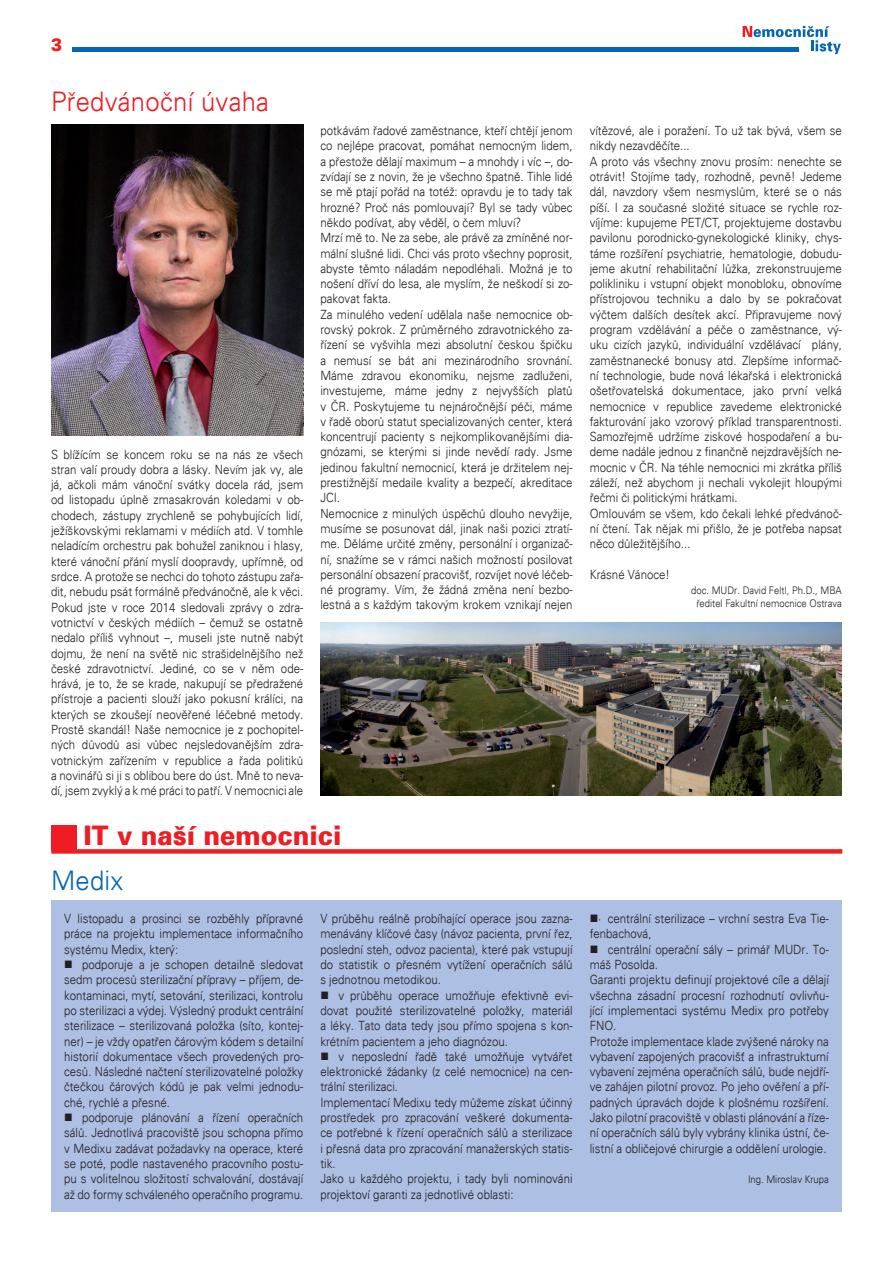
<style>
.page{position:relative;width:893px;height:1263px;background:#fff}
.page>*{position:absolute;margin:0;border:0;box-sizing:border-box;transform-origin:0 0}
.t1{font:27px "USA Black";color:#ee1d23;scale:.93 1}
.t2{font:27px "USA Light";letter-spacing:.01em;color:#ee1d23;scale:.95 1}
.t3{font:27px "USA Light";letter-spacing:.01em;color:#0166b3;scale:.95 1}
.t4{font:18.15px "USA Black";color:#ee1d23;scale:.91 1}
.t5{font:12.75px/15.3px "USA Light";color:#231f20;text-align:justify;scale:.9 1}
.t6{font:10.5px/12.6px "USA Light";color:#231f20;text-align:center;scale:.9 1}
</style>
<div class="page">
<hr style="left:72px;top:47px;width:727px;height:4px;background:#0166b3">
<svg style="left:743px;top:26px;width:98px;height:28px"></svg>
<div style="left:51px;top:900px;width:791px;height:312px;background:#adbfe2"></div>
<div style="left:51px;top:825px;width:26px;height:26px;background:#ee1d23"></div>
<div style="left:51px;top:849px;width:791px;height:5px;background:#ee1d23"></div>
<img style="left:51px;top:124px;width:252px;height:311px">
<img style="left:320px;top:622px;width:522px;height:173px">
<h2 class="t4" style="left:51px;top:34px;width:14px">3</h2>
<h1 class="t2" style="left:51px;top:86px;width:231px">Předvánoční úvaha</h1>
<p class="t5" style="left:51px;top:446px;width:282px">S blížícím se koncem roku se na nás ze všech stran valí proudy dobra a lásky. Nevím jak vy, ale já, ačkoli mám vánoční svátky docela rád, jsem od listopadu úplně zmasakrován koledami v ob&shy;chodech, zástupy zrychleně se pohybujících lidí, ježíškovskými reklamami v médiích atd. V tomhle neladícím orchestru pak bohužel zaniknou i hlasy, které vánoční přání myslí doopravdy, upřímně, od srdce. A protože se nechci do tohoto zástupu zařa&shy;dit, nebudu psát formálně předvánočně, ale k věci.<br>Pokud jste v roce 2014 sledovali zprávy o zdra&shy;votnictví v českých médiích – čemuž se ostatně nedalo příliš vyhnout –, museli jste nutně nabýt dojmu, že není na světě nic strašidelnějšího než české zdravotnictví. Jediné, co se v něm ode&shy;hrává, je to, že se krade, nakupují se předražené přístroje a pacienti slouží jako pokusní králíci, na kterých se zkoušejí neověřené léčebné metody.<br>Prostě skandál! Naše nemocnice je z pochopitel&shy;ných důvodů asi vůbec nejsledovanějším zdra&shy;votnickým zařízením v republice a řada politiků a novinářů si ji s oblibou bere do úst. Mně to neva&shy;dí, jsem zvyklý a k mé práci to patří. V nemocnici ale</p>
<p class="t5" style="left:320px;top:123px;width:282px;text-align:left">potkávám řadové zaměstnance, kteří chtějí jenom co nejlépe pracovat, pomáhat nemocným lidem, a přestože dělají maximum – a mnohdy i víc –, do&shy;zvídají se z novin, že je všechno špatně. Tihle lidé se mě ptají pořád na totéž: opravdu je to tady tak hrozné? Proč nás pomlouvají? Byl se tady vůbec někdo podívat, aby věděl, o čem mluví?<br>Mrzí mě to. Ne za sebe, ale právě za zmíněné nor&shy;mální slušné lidi. Chci vás proto všechny poprosit, abyste těmto náladám nepodléhali. Možná je to nošení dříví do lesa, ale myslím, že neškodí si zo&shy;pakovat fakta.<br>Za minulého vedení udělala naše nemocnice ob&shy;rovský pokrok. Z průměrného zdravotnického za&shy;řízení se vyšvihla mezi absolutní českou špičku a nemusí se bát ani mezinárodního srovnání.<br>Máme zdravou ekonomiku, nejsme zadluženi, investujeme, máme jedny z nejvyšších platů v ČR. Poskytujeme tu nejnáročnější péči, máme v řadě oborů statut specializovaných center, která koncentrují pacienty s nejkomplikovanějšími dia&shy;gnózami, se kterými si jinde nevědí rady. Jsme jedinou fakultní nemocnicí, která je držitelem nej&shy;prestižnější medaile kvality a bezpečí, akreditace JCI.<br>Nemocnice z minulých úspěchů dlouho nevyžije, musíme se posunovat dál, jinak naši pozici ztratí&shy;me. Děláme určité změny, personální i organizač&shy;ní, snažíme se v rámci našich možností posilovat personální obsazení pracovišť, rozvíjet nové léčeb&shy;né programy. Vím, že žádná změna není bezbo&shy;lestná a s každým takovým krokem vznikají nejen</p>
<p class="t5" style="left:590px;top:123px;width:282px;text-align:left">vítězové, ale i poražení. To už tak bývá, všem se nikdy nezavděčíte...<br>A proto vás všechny znovu prosím: nenechte se otrávit! Stojíme tady, rozhodně, pevně! Jedeme dál, navzdory všem nesmyslům, které se o nás píší. I za současné složité situace se rychle roz&shy;víjíme: kupujeme PET/CT, projektujeme dostavbu pavilonu porodnicko-gynekologické kliniky, chys&shy;táme rozšíření psychiatrie, hematologie, dobudu&shy;jeme akutní rehabilitační lůžka, zrekonstruujeme polikliniku i vstupní objekt monobloku, obnovíme přístrojovou techniku a dalo by se pokračovat výčtem dalších desítek akcí. Připravujeme nový program vzdělávání a péče o zaměstnance, vý&shy;uku cizích jazyků, individuální vzdělávací plány, zaměstnanecké bonusy atd. Zlepšíme informač&shy;ní technologie, bude nová lékařská i elektronická ošetřovatelská dokumentace, jako první velká nemocnice v republice zavedeme elektronické fakturování jako vzorový příklad transparentnosti.<br>Samozřejmě udržíme ziskové hospodaření a bu&shy;deme nadále jednou z finančně nejzdravějších ne&shy;mocnic v ČR. Na téhle nemocnici mi zkrátka příliš záleží, než abychom ji nechali vykolejit hloupými řečmi či politickými hrátkami.<br>Omlouvám se všem, kdo čekali lehké předvánoč&shy;ní čtení. Tak nějak mi přišlo, že je potřeba napsat něco důležitějšího...</p>
<p class="t5" style="left:590px;top:566px;width:91px">Krásné Vánoce!</p>
<p class="t6" style="left:691px;top:584px;width:169px">doc. MUDr. David Feltl, Ph.D., MBA ředitel Fakultní nemocnice Ostrava</p>
<h1 class="t1" style="left:84px;top:819px;width:279px">IT v naší nemocnici</h1>
<h1 class="t3" style="left:51px;top:864px;width:78px">Medix</h1>
<p class="t5" style="left:64px;top:911px;width:267px">V listopadu a prosinci se rozběhly přípravné práce na projektu implementace informačního systému Medix, který:</p>
<p class="t5" style="left:64px;top:957px;width:267px">■ podporuje a je schopen detailně sledovat sedm procesů sterilizační přípravy – příjem, de&shy;kontaminaci, mytí, setování, sterilizaci, kontrolu po sterilizaci a výdej. Výsledný produkt centrální sterilizace – sterilizovaná položka (síto, kontej&shy;ner) – je vždy opatřen čárovým kódem s detailní historií dokumentace všech provedených pro&shy;cesů. Následné načtení sterilizovatelné položky čtečkou čárových kódů je pak velmi jednodu&shy;ché, rychlé a přesné.</p>
<p class="t5" style="left:64px;top:1110px;width:267px">■ podporuje plánování a řízení operačních sálů. Jednotlivá pracoviště jsou schopna přímo v Medixu zadávat požadavky na operace, které se poté, podle nastaveného pracovního postu&shy;pu s volitelnou složitostí schvalování, dostávají až do formy schváleného operačního programu.</p>
<p class="t5" style="left:320px;top:911px;width:282px">V průběhu reálně probíhající operace jsou zazna&shy;menávány klíčové časy (návoz pacienta, první řez, poslední steh, odvoz pacienta), které pak vstupují do statistik o přesném vytížení operačních sálů s jednotnou metodikou.</p>
<p class="t5" style="left:320px;top:987px;width:282px">■ v průběhu operace umožňuje efektivně evi&shy;dovat použité sterilizovatelné položky, materiál a léky. Tato data tedy jsou přímo spojena s kon&shy;krétním pacientem a jeho diagnózou.</p>
<p class="t5" style="left:320px;top:1048px;width:282px;text-align:left">■ v neposlední řadě také umožňuje vytvářet elektronické žádanky (z celé nemocnice) na cen&shy;trální sterilizaci.<br>Implementací Medixu tedy můžeme získat účinný prostředek pro zpracování veškeré dokumenta&shy;ce potřebné k řízení operačních sálů a sterilizace i přesná data pro zpracování manažerských statis&shy;tik.<br>Jako u každého projektu, i tady byli nominováni projektoví garanti za jednotlivé oblasti:</p>
<p class="t5" style="left:590px;top:911px;width:267px">■• centrální sterilizace – vrchní sestra Eva Tie&shy;fenbachová,</p>
<p class="t5" style="left:590px;top:941px;width:267px;text-align:left">■ centrální operační sály – primář MUDr. To&shy;máš Posolda.<br>Garanti projektu definují projektové cíle a dělají všechna zásadní procesní rozhodnutí ovlivňu&shy;jící implementaci systému Medix pro potřeby FNO.<br>Protože implementace klade zvýšené nároky na vybavení zapojených pracovišť a infrastrukturní vybavení zejména operačních sálů, bude nejdří&shy;ve zahájen pilotní provoz. Po jeho ověření a pří&shy;padných úpravách dojde k plošnému rozšíření.<br>Jako pilotní pracoviště v oblasti plánování a říze&shy;ní operačních sálů byly vybrány klinika ústní, če&shy;listní a obličejové chirurgie a oddělení urologie.</p>
<p class="t6" style="left:748px;top:1173px;width:91px">Ing. Miroslav Krupa</p>
</div>
